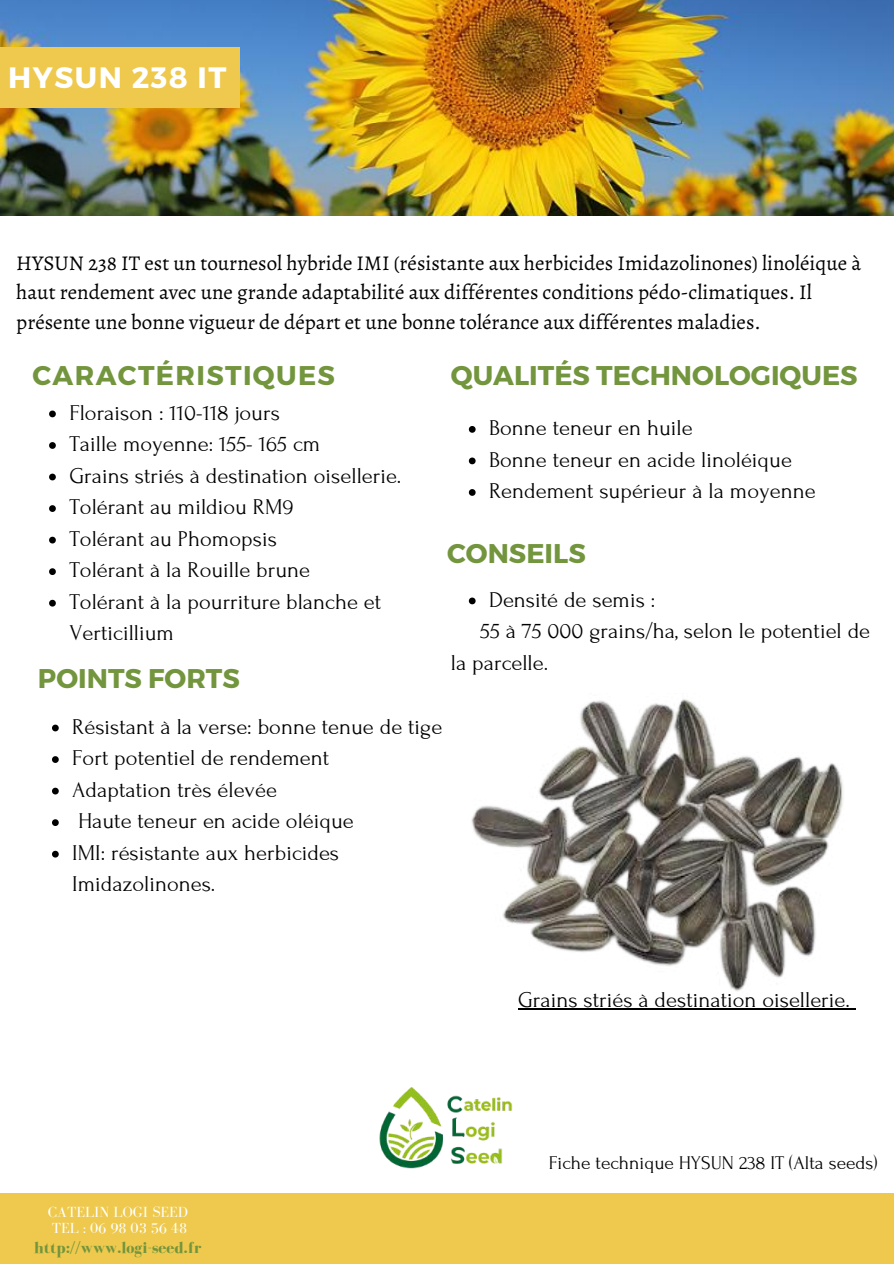
<style>
.page{position:relative;width:894px;height:1264px;background:#fff}
.page>*{position:absolute;margin:0;border:0;box-sizing:border-box;transform-origin:0 0}
.t1{font:700 29.4px "Montserrat";letter-spacing:.05em;color:#fff}
.t2{font:700 27px "Montserrat";color:#73953d}
.t3{font:700 27px "Montserrat";letter-spacing:.05em;color:#73953d}
.t4{font:22.5px/31.5px "Forum";color:#000}
.t5{font:21px/29.2px "Alegreya";color:#000}
.t6{font:19.35px "Forum";color:#000}
.t7{font:700 16.5px "Bodoni FLF";color:#73953d}
.t8{font:15.15px "Bodoni FLF";color:#fff}
.t9{font:15px "Bodoni FLF";color:#fff}
</style>
<div class="page">
<div style="left:0;top:1193px;width:893px;height:70px;background:#eec94d"></div>
<img style="left:379px;top:1087px;width:134px;height:82px">
<img style="left:0;top:0;width:893px;height:216px">
<div style="left:0;top:47px;width:240px;height:60px;background:#eec94d"></div>
<img style="left:471px;top:699px;width:385px;height:311px">
<svg style="left:49px;top:410px;width:7px;height:7px"></svg>
<svg style="left:49px;top:442px;width:7px;height:7px"></svg>
<svg style="left:49px;top:473px;width:7px;height:7px"></svg>
<svg style="left:49px;top:505px;width:7px;height:7px"></svg>
<svg style="left:49px;top:536px;width:7px;height:7px"></svg>
<svg style="left:49px;top:568px;width:7px;height:7px"></svg>
<svg style="left:49px;top:600px;width:7px;height:6px"></svg>
<svg style="left:468px;top:597px;width:7px;height:7px"></svg>
<svg style="left:52px;top:724px;width:7px;height:7px"></svg>
<svg style="left:52px;top:756px;width:7px;height:7px"></svg>
<svg style="left:52px;top:787px;width:7px;height:7px"></svg>
<svg style="left:52px;top:819px;width:7px;height:7px"></svg>
<svg style="left:52px;top:850px;width:7px;height:7px"></svg>
<svg style="left:468px;top:426px;width:7px;height:7px"></svg>
<svg style="left:468px;top:457px;width:7px;height:7px"></svg>
<svg style="left:468px;top:489px;width:7px;height:7px"></svg>
<hr style="left:518px;top:1008px;width:331px;height:1px;background:#000">
<h1 class="t1" style="left:8px;top:59px;width:219px">HYSUN 238 IT</h1>
<p class="t5" style="left:16px;top:248px;width:846px">HYSUN 238 IT est un tournesol hybride IMI (résistante aux herbicides Imidazolinones) linoléique à haut rendement avec une grande adaptabilité aux différentes conditions pédo-climatiques. Il présente une bonne vigueur de départ et une bonne tolérance aux différentes maladies.</p>
<p class="t3" style="left:33px;top:357px;width:304px">CARACTÉRISTIQUES</p>
<p class="t4" style="left:69px;top:397px;width:333px">Floraison : 110-118 jours<br>Taille moyenne: 155- 165 cm<br>Grains striés à destination oisellerie.<br>Tolérant au mildiou RM9<br>Tolérant au Phomopsis<br>Tolérant à la Rouille brune<br>Tolérant à la pourriture blanche et<br>Verticillium</p>
<p class="t2" style="left:38px;top:661px;width:203px">POINTS FORTS</p>
<p class="t2" style="left:450px;top:358px;width:408px">QUALITÉS TECHNOLOGIQUES</p>
<p class="t4" style="left:489px;top:412px;width:328px">Bonne teneur en huile<br>Bonne teneur en acide linoléique<br>Rendement supérieur à la moyenne</p>
<p class="t2" style="left:447px;top:536px;width:140px">CONSEILS</p>
<p class="t4" style="left:489px;top:584px;width:168px">Densité de semis :</p>
<p class="t4" style="left:480px;top:615px;width:391px">55 à 75 000 grains/ha, selon le potentiel de</p>
<p class="t4" style="left:450px;top:647px;width:99px">la parcelle.</p>
<p class="t4" style="left:72px;top:711px;width:371px">Résistant à la verse: bonne tenue de tige<br>Fort potentiel de rendement<br>Adaptation très élevée<br>Haute teneur en acide oléique<br>IMI: résistante aux herbicides<br>Imidazolinones.</p>
<p class="t8" style="left:48px;top:1203px;width:141px">CATELIN LOGI SEED</p>
<p class="t9" style="left:52px;top:1219px;width:137px">TEL : 06 98 03 56 48</p>
<p class="t7" style="left:34px;top:1238px;width:169px">http://www.logi-seed.fr</p>
<p class="t4" style="left:518px;top:984px;width:333px">Grains striés à destination oisellerie.</p>
<p class="t6" style="left:548px;top:1152px;width:330px">Fiche technique HYSUN 238 IT (Alta seeds)</p>
</div>
